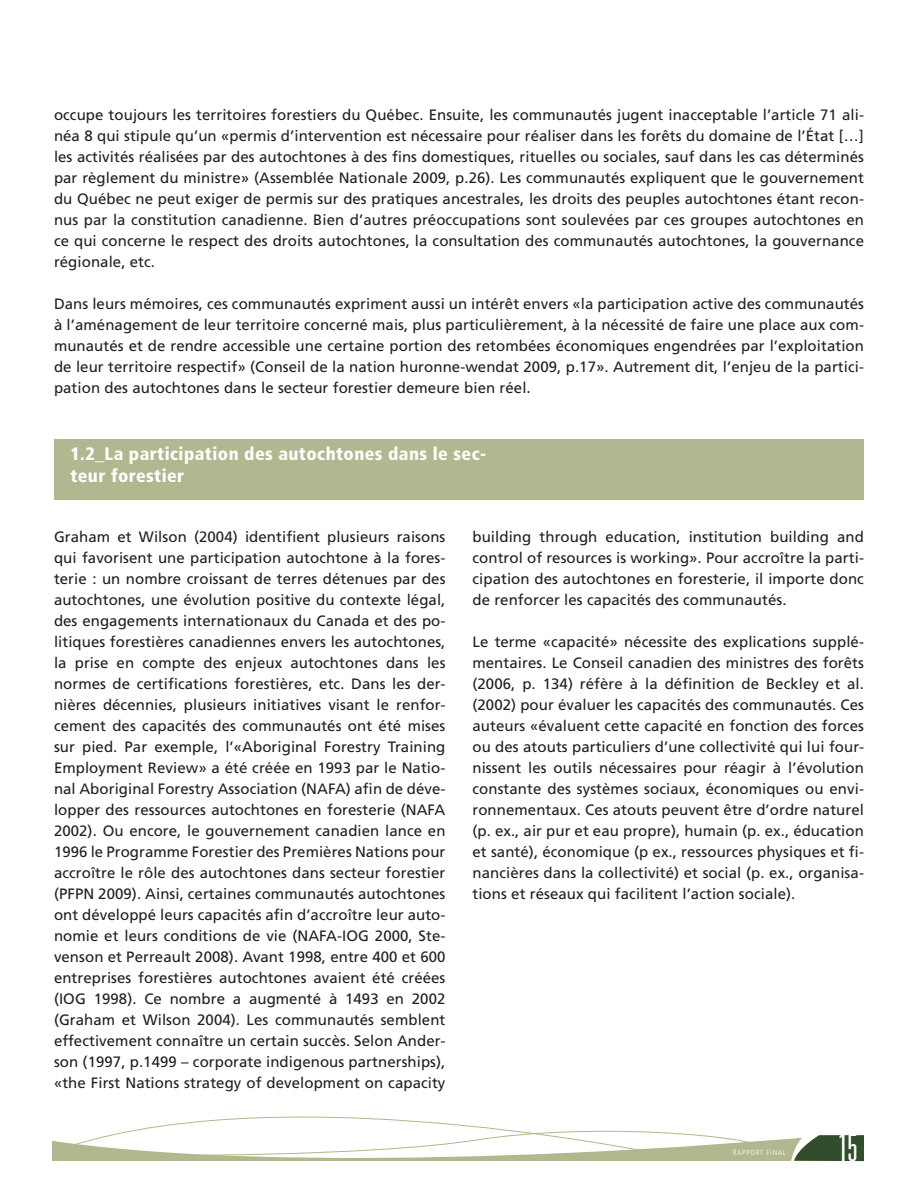
<style>
.page{position:relative;width:918px;height:1188px;background:#fff}
.page>*{position:absolute;margin:0;border:0;box-sizing:border-box;transform-origin:0 0}
.t1{font:300 ultra-condensed 37.5px "Univers";color:#fff}
.t2{font:900 condensed 18px/21.6px "Frutiger";letter-spacing:.025em;color:#fff}
.t3{font:15px/21px "Frutiger";letter-spacing:.005em;color:#231f20;text-align:justify}
.t4{font:300 condensed 7.5px "Frutiger";letter-spacing:.1em;color:#fff}
.s1{font-family:"Times";font-size:18px}
</style>
<div class="page">
<div style="left:54px;top:439px;width:810px;height:61px;background:#b2b78f"></div>
<div style="left:52px;top:1139px;width:735px;height:22px;background:#b2b78f"></div>
<svg style="left:684px;top:1133px;width:87px;height:24px"></svg>
<svg style="left:787px;top:1135px;width:77px;height:27px;background:#5f7356"></svg>
<svg style="left:67px;top:1116px;width:617px;height:43px"></svg>
<p class="t3" style="left:54px;top:104px;width:812px">occupe toujours les territoires forestiers du Québec. Ensuite, les communautés jugent inacceptable l’article 71 ali&shy;néa 8 qui stipule qu’un «permis d’intervention est nécessaire pour réaliser dans les forêts du domaine de l’État […] les activités réalisées par des autochtones à des fins domestiques, rituelles ou sociales, sauf dans les cas déterminés par règlement du ministre» (Assemblée Nationale 2009, p.26). Les communautés expliquent que le gouvernement du Québec ne peut exiger de permis sur des pratiques ancestrales, les droits des peuples autochtones étant recon&shy;nus par la constitution canadienne. Bien d’autres préoccupations sont soulevées par ces groupes autochtones en ce qui concerne le respect des droits autochtones, la consultation des communautés autochtones, la gouvernance régionale, etc.</p>
<p class="t3" style="left:54px;top:293px;width:812px">Dans leurs mémoires, ces communautés expriment aussi un intérêt envers «la participation active des communautés à l’aménagement de leur territoire concerné mais, plus particulièrement, à la nécessité de faire une place aux com&shy;munautés et de rendre accessible une certaine portion des retombées économiques engendrées par l’exploitation de leur territoire respectif» (Conseil de la nation huronne-wendat 2009, p.17». Autrement dit, l’enjeu de la partici&shy;pation des autochtones dans le secteur forestier demeure bien réel<span class="s1">.</span></p>
<p class="t2" style="left:70px;top:443px;width:417px">1.2_La participation des autochtones dans le sec&shy;teur forestier</p>
<p class="t3" style="left:54px;top:526px;width:393px">Graham et Wilson (2004) identifient plusieurs raisons qui favorisent une participation autochtone à la fores&shy;terie : un nombre croissant de terres détenues par des autochtones, une évolution positive du contexte légal, des engagements internationaux du Canada et des po&shy;litiques forestières canadiennes envers les autochtones, la prise en compte des enjeux autochtones dans les normes de certifications forestières, etc. Dans les der&shy;nières décennies, plusieurs initiatives visant le renfor&shy;cement des capacités des communautés ont été mises sur pied. Par exemple, l’«Aboriginal Forestry Training Employment Review» a été créée en 1993 par le Natio&shy;nal Aboriginal Forestry Association (NAFA) afin de déve&shy;lopper des ressources autochtones en foresterie (NAFA 2002). Ou encore, le gouvernement canadien lance en 1996 le Programme Forestier des Premières Nations pour accroître le rôle des autochtones dans secteur forestier (PFPN 2009). Ainsi, certaines communautés autochtones ont développé leurs capacités afin d’accroître leur auto&shy;nomie et leurs conditions de vie (NAFA-IOG 2000, Ste&shy;venson et Perreault 2008). Avant 1998, entre 400 et 600 entreprises forestières autochtones avaient été créées (IOG 1998). Ce nombre a augmenté à 1493 en 2002 (Graham et Wilson 2004). Les communautés semblent effectivement connaître un certain succès. Selon Ander&shy;son (1997, p.1499 – corporate indigenous partnerships), «the First Nations strategy of development on capacity</p>
<p class="t3" style="left:472px;top:526px;width:393px">building through education, institution building and control of resources is working». Pour accroître la parti&shy;cipation des autochtones en foresterie, il importe donc de renforcer les capacités des communautés.</p>
<p class="t3" style="left:472px;top:631px;width:393px">Le terme «capacité» nécessite des explications supplé&shy;mentaires. Le Conseil canadien des ministres des forêts (2006, p. 134) réfère à la définition de Beckley et al. (2002) pour évaluer les capacités des communautés. Ces auteurs «évaluent cette capacité en fonction des forces ou des atouts particuliers d’une collectivité qui lui four&shy;nissent les outils nécessaires pour réagir à l’évolution constante des systèmes sociaux, économiques ou envi&shy;ronnementaux. Ces atouts peuvent être d’ordre naturel (p. ex., air pur et eau propre), humain (p. ex., éducation et santé), économique (p ex., ressources physiques et fi&shy;nancières dans la collectivité) et social (p. ex., organisa&shy;tions et réseaux qui facilitent l’action sociale).</p>
<p class="t4" style="left:733px;top:1148px;width:54px">RAPPORT FINAL</p>
<h1 class="t1" style="left:838px;top:1128px;width:21px">15</h1>
</div>
